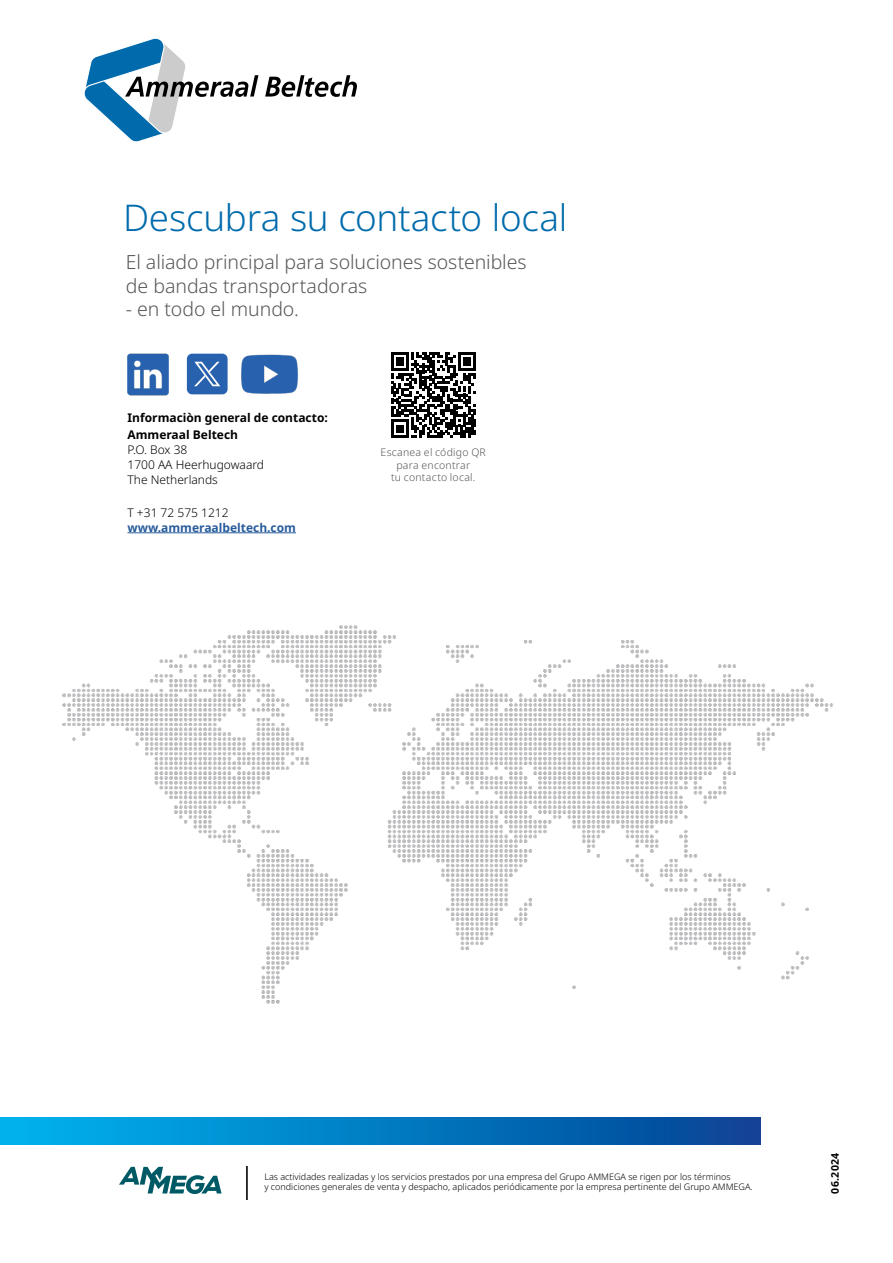
<style>
.page{position:relative;width:893px;height:1263px;background:#fff}
.page>*{position:absolute;margin:0;border:0;box-sizing:border-box;transform-origin:0 0}
.t1{font:300 36.75px "Noto Sans";letter-spacing:-.005em;color:#006bac}
.t2{font:300 19.5px/23.4px "Noto Sans";letter-spacing:-.005em;color:#575756}
.t3{font:300 12px/15px "Noto Sans";color:#000}
.t4{font:700 12px/17.1px "Noto Sans";color:#000}
.t5{font:700 12px "Noto Sans";color:#275b9b}
.t6{font:300 10.5px/12.6px "Noto Sans";letter-spacing:.02em;color:#575756;text-align:center}
.t7{font:700 10.5px "Noto Sans";letter-spacing:.03em;color:#000}
.t8{font:300 9px/10.5px "Noto Sans";color:#000}
</style>
<div class="page">
<svg style="left:84px;top:38px;width:174px;height:104px"></svg>
<svg style="left:265px;top:75px;width:92px;height:22px"></svg>
<div style="left:0;top:1117px;width:760px;height:27px;background:linear-gradient(to right,#00b5ef,#064395)"></div>
<svg style="left:391px;top:352px;width:85px;height:86px"></svg>
<hr style="left:127px;top:532px;width:169px;height:1px;background:#275b9b">
<img style="left:62px;top:625px;width:771px;height:379px">
<hr style="left:246px;top:1166px;width:2px;height:34px;background:#000">
<svg style="left:119px;top:1167px;width:103px;height:27px"></svg>
<img style="left:127px;top:353px;width:42px;height:43px">
<img style="left:241px;top:354px;width:57px;height:40px">
<div style="left:187px;top:354px;width:41px;height:40px;background:#2862ae;border-radius:5px"></div>
<svg style="left:194px;top:362px;width:26px;height:24px"></svg>
<h1 class="t1" style="left:123px;top:192px;width:446px">Descubra su contacto local</h1>
<h2 class="t2" style="left:126px;top:251px;width:402px">El aliado principal para soluciones sostenibles de bandas transportadoras</h2>
<h2 class="t2" style="left:126px;top:298px;width:174px">- en todo el mundo.</h2>
<h3 class="t4" style="left:127px;top:409px;width:202px">Informaciòn general de contacto:<br>Ammeraal Beltech</h3>
<h3 class="t3" style="left:127px;top:442px;width:138px">P.O. Box 38<br>1700 AA Heerhugowaard<br>The Netherlands</h3>
<h3 class="t3" style="left:127px;top:505px;width:103px">T +31 72 575 1212</h3>
<h3 class="t5" style="left:127px;top:519px;width:170px">www.ammeraalbeltech.com</h3>
<p class="t6" style="left:381px;top:446px;width:107px">Escanea el código QR para encontrar<br>tu contacto local.</p>
<p class="t8" style="left:264px;top:1172px;width:490px">Las actividades realizadas y los servicios prestados por una empresa del Grupo AMMEGA se rigen por los términos<br>y condiciones generales de venta y despacho, aplicados periódicamente por la empresa pertinente del Grupo AMMEGA.</p>
<p class="t7" style="left:828px;top:1194px;width:42px;rotate:-90deg">06.2024</p>
</div>
